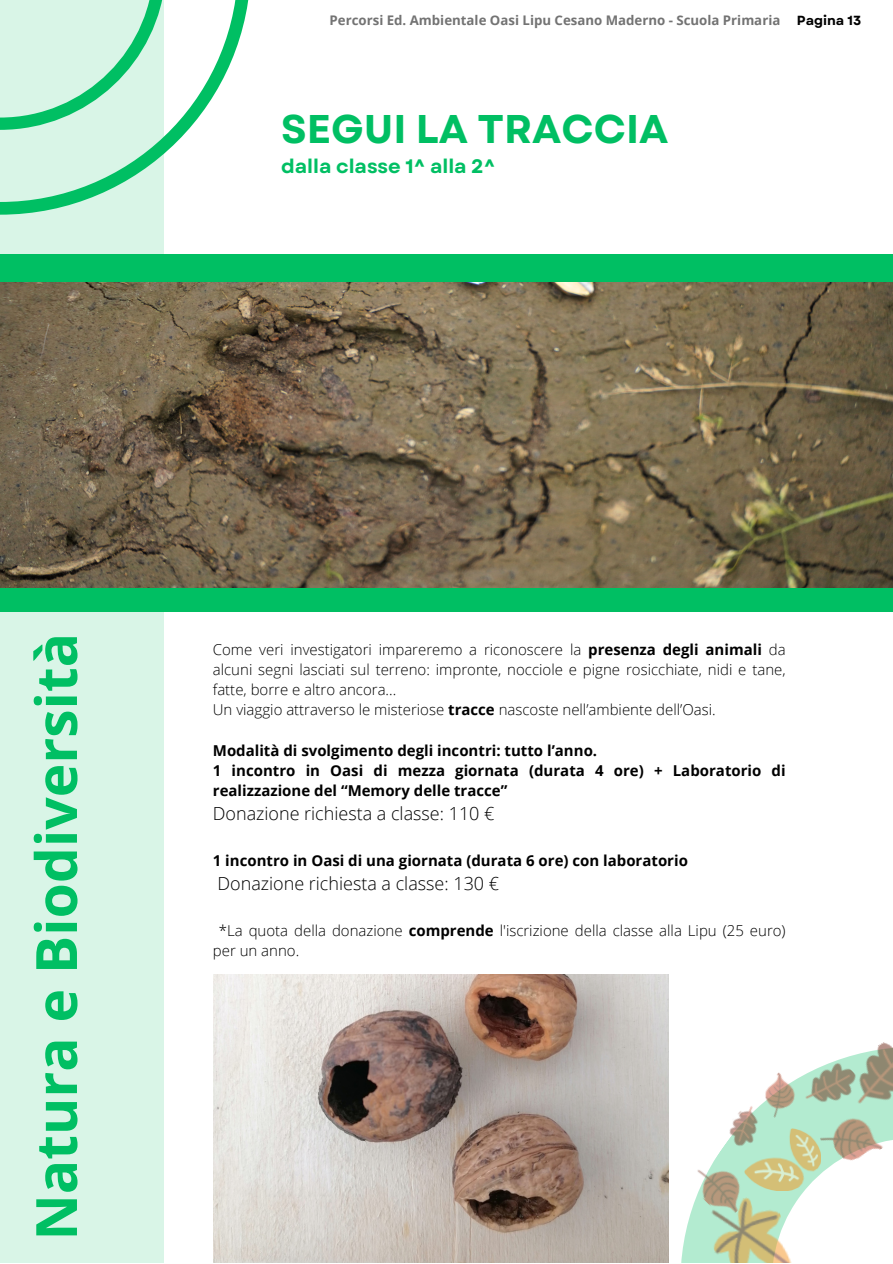
<style>
.page{position:relative;width:893px;height:1264px;background:#fff}
.page>*{position:absolute;margin:0;border:0;box-sizing:border-box;transform-origin:0 0}
.t1{font:700 57px "Open Sans";color:#00bf63}
.t2{font:700 40.05px "Garet";color:#00bf63}
.t3{font:700 19.5px "Garet";color:#00bf63}
.t4{font:300 18px "Open Sans";color:#000}
.t5{font:300 15px/20.2px "Open Sans";color:#000;text-align:justify}
.t6{font:700 15px/20.2px "Open Sans";color:#000}
.t7{font:700 13.2px "Open Sans";color:#737373}
.t8{font:700 13.2px "Garet";color:#000}
.s1{font-weight:700}
</style>
<div class="page">
<div style="left:0;top:0;width:164px;height:1262px;background:#d9f5e7"></div>
<img style="left:0;top:282px;width:892px;height:306px">
<svg style="left:0;top:0;width:249px;height:215px"></svg>
<div style="left:0;top:588px;width:892px;height:24px;background:#00bf63"></div>
<div style="left:0;top:254px;width:892px;height:28px;background:#00bf63"></div>
<svg style="left:668px;top:974px;width:35px;height:288px"></svg>
<img style="left:703px;top:1221px;width:88px;height:41px">
<img style="left:677px;top:1035px;width:146px;height:186px">
<img style="left:744px;top:1128px;width:76px;height:62px">
<img style="left:794px;top:1035px;width:98px;height:137px">
<img style="left:214px;top:974px;width:454px;height:288px">
<p class="t7" style="left:329px;top:11px;width:452px">Percorsi Ed. Ambientale Oasi Lipu Cesano Maderno - Scuola Primaria</p>
<p class="t8" style="left:796px;top:11px;width:66px">Pagina 13</p>
<p class="t2" style="left:281px;top:101px;width:388px">SEGUI LA TRACCIA</p>
<p class="t3" style="left:281px;top:152px;width:215px">dalla classe 1^ alla 2^</p>
<p class="t1" style="left:16px;top:1240px;width:609px;rotate:-90deg">Natura e Biodiversità</p>
<p class="t5" style="left:213px;top:638px;width:574px">Come veri investigatori impareremo a riconoscere la <span class="s1">presenza degli animali</span> da alcuni segni lasciati sul terreno: impronte, nocciole e pigne rosicchiate, nidi e tane, fatte, borre e altro ancora...</p>
<p class="t5" style="left:213px;top:699px;width:504px">Un viaggio attraverso le misteriose <span class="s1">tracce</span> nascoste nell’ambiente dell’Oasi.</p>
<p class="t6" style="left:213px;top:740px;width:386px">Modalità di svolgimento degli incontri: tutto l’anno.</p>
<p class="t6" style="left:213px;top:760px;width:574px">1 incontro in Oasi di mezza giornata (durata 4 ore) + Laboratorio di realizzazione del “Memory delle tracce”</p>
<p class="t4" style="left:213px;top:800px;width:283px">Donazione richiesta a classe: 110 €</p>
<p class="t6" style="left:213px;top:850px;width:476px">1 incontro in Oasi di una giornata (durata 6 ore) con laboratorio</p>
<p class="t4" style="left:217px;top:870px;width:283px">Donazione richiesta a classe: 130 €</p>
<p class="t5" style="left:213px;top:919px;width:574px;text-indent:6px">*La quota della donazione <span class="s1">comprende</span> l'iscrizione della classe alla Lipu (25 euro) per un anno.</p>
</div>
